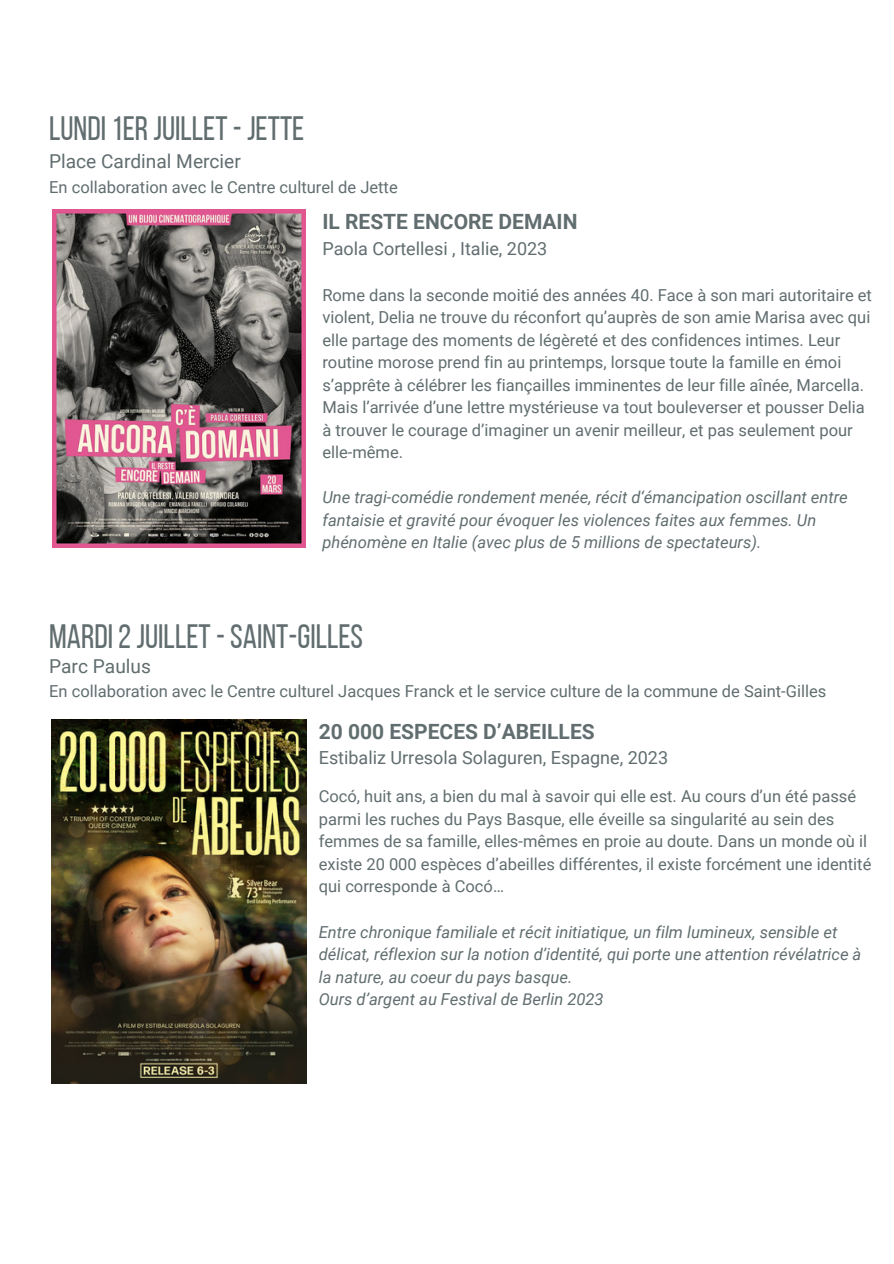
<style>
.page{position:relative;width:894px;height:1264px;background:#fff}
.page>*{position:absolute;margin:0;border:0;box-sizing:border-box;transform-origin:0 0}
.t1{font:33.75px "Bebas Neue";color:#616d6f}
.t2{font:700 21px "Roboto";color:#616d6f}
.t3{font:19.2px "Roboto";color:#616d6f}
.t4{font:18px "Roboto";color:#616d6f}
.t5{font:16.5px/22.5px "Roboto";color:#616d6f}
.t6{font:italic 16.5px/22.5px "Roboto";color:#616d6f}
</style>
<div class="page">
<img style="left:52px;top:209px;width:253px;height:338px">
<img style="left:51px;top:719px;width:256px;height:364px">
<p class="t1" style="left:49px;top:114px;width:257px">LUNDI1ERJUILLET- JETTE</p>
<p class="t3" style="left:49px;top:150px;width:193px">Place Cardinal Mercier</p>
<p class="t5" style="left:49px;top:176px;width:350px">En collaboration avec le Centre culturel de Jette</p>
<p class="t2" style="left:322px;top:209px;width:256px">IL RESTE ENCORE DEMAIN</p>
<p class="t4" style="left:322px;top:238px;width:226px">Paola Cortellesi , Italie, 2023</p>
<p class="t5" style="left:322px;top:284px;width:551px">Rome dans la seconde moitié des années 40. Face à son mari autoritaire et</p>
<p class="t5" style="left:322px;top:306px;width:549px">violent, Delia ne trouve du réconfort qu’auprès de son amie Marisa avec qui</p>
<p class="t5" style="left:322px;top:329px;width:519px">elle partage des moments de légèreté et des confidences intimes. Leur</p>
<p class="t5" style="left:322px;top:351px;width:520px">routine morose prend fin au printemps, lorsque toute la famille en émoi</p>
<p class="t5" style="left:322px;top:374px;width:543px">s’apprête à célébrer les fiançailles imminentes de leur fille aînée, Marcella.</p>
<p class="t5" style="left:322px;top:396px;width:543px">Mais l’arrivée d’une lettre mystérieuse va tout bouleverser et pousser Delia à trouver le courage d’imaginer un avenir meilleur, et pas seulement pour elle-même.</p>
<p class="t6" style="left:322px;top:486px;width:526px">Une tragi-comédie rondement menée, récit d‘émancipation oscillant entre</p>
<p class="t6" style="left:322px;top:509px;width:495px">fantaisie et gravité pour évoquer les violences faites aux femmes. Un</p>
<p class="t6" style="left:322px;top:531px;width:440px">phénomène en Italie (avec plus de 5 millions de spectateurs).</p>
<p class="t1" style="left:49px;top:623px;width:315px">MARDI 2JUILLET- SAINT-GILLES</p>
<p class="t3" style="left:49px;top:655px;width:103px">Parc Paulus</p>
<p class="t5" style="left:49px;top:680px;width:778px">En collaboration avec le Centre culturel Jacques Franck et le service culture de la commune de Saint-Gilles</p>
<p class="t2" style="left:319px;top:719px;width:277px">20 000 ESPECES D’ABEILLES</p>
<p class="t4" style="left:319px;top:747px;width:351px">Estibaliz Urresola Solaguren, Espagne, 2023</p>
<h1 class="t5" style="left:319px;top:785px;width:538px">Cocó, huit ans, a bien du mal à savoir qui elle est. Au cours d’un été passé</h1>
<p class="t5" style="left:319px;top:807px;width:517px">parmi les ruches du Pays Basque, elle éveille sa singularité au sein des</p>
<p class="t5" style="left:319px;top:830px;width:549px">femmes de sa famille, elles-mêmes en proie au doute. Dans un monde où il</p>
<p class="t5" style="left:319px;top:853px;width:554px">existe 20 000 espèces d’abeilles différentes, il existe forcément une identité</p>
<p class="t5" style="left:319px;top:875px;width:187px">qui corresponde à Cocó…</p>
<p class="t6" style="left:319px;top:920px;width:520px">Entre chronique familiale et récit initiatique, un film lumineux, sensible et</p>
<p class="t6" style="left:319px;top:943px;width:544px">délicat, réflexion sur la notion d’identité, qui porte une attention révélatrice à la nature, au coeur du pays basque.</p>
<p class="t6" style="left:319px;top:988px;width:286px">Ours d’argent au Festival de Berlin 2023</p>
</div>
